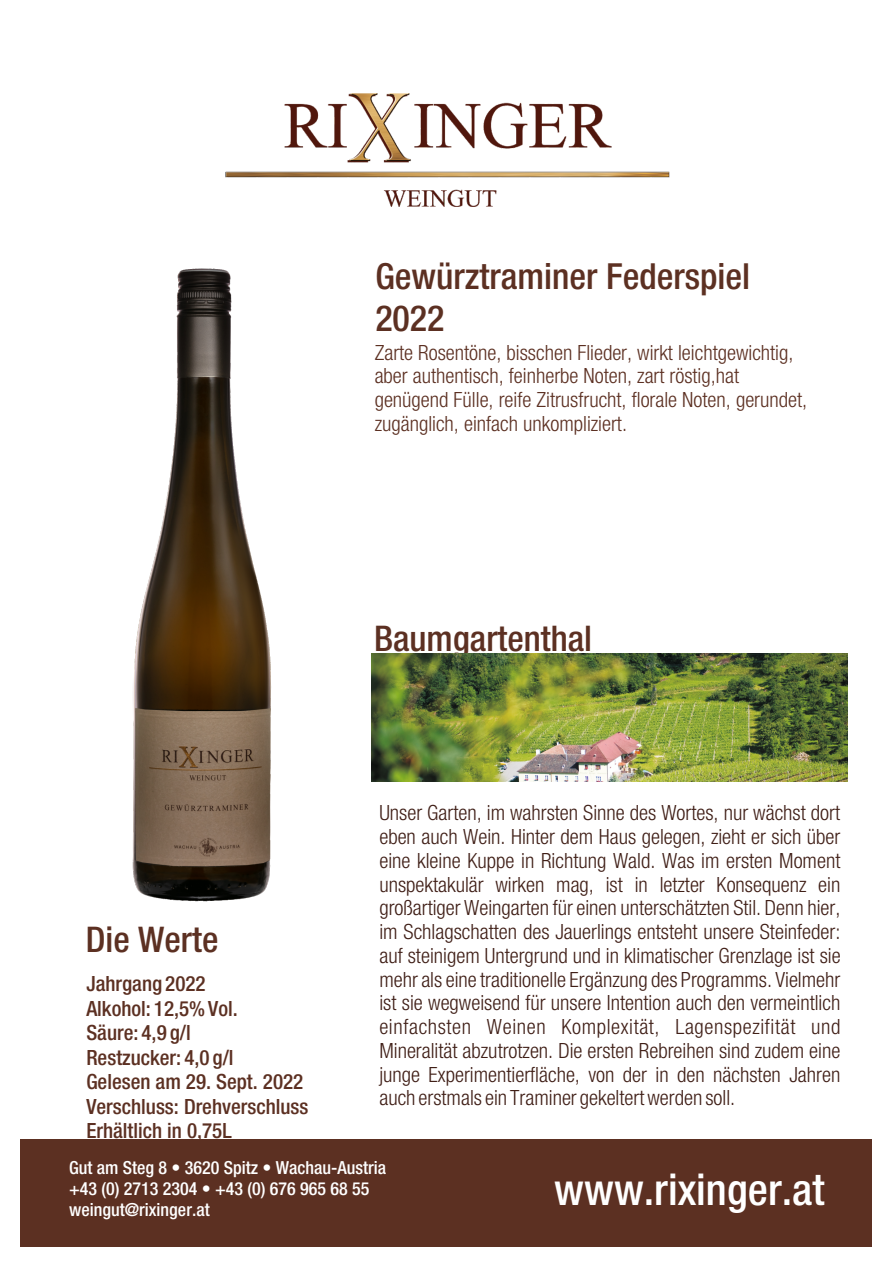
<style>
.page{position:relative;width:895px;height:1263px;background:#fff}
.page>*{position:absolute;margin:0;border:0;box-sizing:border-box;transform-origin:0 0}
.t1{font:43.5px "Helvetica Neue Medium Cond Medium Cond";color:#fff}
.t2{font:36px/42px "Helvetica Neue Medium Cond Medium Cond";color:#5c3022}
.t3{font:35.4px "Helvetica Neue Medium Cond Medium Cond";color:#5c3022}
.t4{font:21px/23.7px "Helvetica Neue Light Cond Light Cond";color:#401f17;text-align:justify}
.t5{font:21px/23.7px "Helvetica Neue Light Cond Light Cond";color:#5c3022}
.t6{font:21px/24.5px "Helvetica Neue Medium Cond Medium Cond";color:#5c3022}
.t7{font:18px/21px "Helvetica Neue Medium Cond Medium Cond";color:#fff}
</style>
<div class="page">
<div style="left:20px;top:1139px;width:851px;height:108px;background:#5c3022"></div>
<img style="left:381px;top:653px;width:465px;height:128px">
<img style="left:225px;top:93px;width:444px;height:113px">
<img style="left:132px;top:268px;width:249px;height:634px">
<h2 class="t2" style="left:375px;top:254px;width:376px">Gewürztraminer Federspiel<br>2022</h2>
<p class="t5" style="left:374px;top:340px;width:434px">Zarte Rosentöne, bisschen Flieder, wirkt leichtgewichtig, aber authentisch, feinherbe Noten, zart röstig,hat genügend Fülle, reife Zitrusfrucht, florale Noten, gerundet, zugänglich, einfach unkompliziert.</p>
<h3 class="t3" style="left:86px;top:918px;width:134px">Die Werte</h3>
<p class="t6" style="left:86px;top:971px;width:223px">Jahrgang 2022<br>Alkohol: 12,5% Vol.<br>Säure: 4,9 g/l<br>Restzucker: 4,0 g/l<br>Gelesen am 29. Sept. 2022<br>Verschluss: Drehverschluss<br>Erhältlich in 0,75L</p>
<h3 class="t3" style="left:374px;top:617px;width:219px">Baumgartenthal</h3>
<p class="t4" style="left:379px;top:801px;width:462px">Unser Garten, im wahrsten Sinne des Wortes, nur wächst dort eben auch Wein. Hinter dem Haus gelegen, zieht er sich über eine kleine Kuppe in Richtung Wald. Was im ersten Moment unspektakulär wirken mag, ist in letzter Konsequenz ein großartiger Weingarten für einen unterschätzten Stil. Denn hier, im Schlagschatten des Jauerlings entsteht unsere Steinfeder: auf steinigem Untergrund und in klimatischer Grenzlage ist sie mehr als eine traditionelle Ergänzung des Programms. Vielmehr ist sie wegweisend für unsere Intention auch den vermeintlich einfachsten Weinen Komplexität, Lagenspezifität und Mineralität abzutrotzen. Die ersten Rebreihen sind zudem eine junge Experimentierfläche, von der in den nächsten Jahren auch erstmals ein Traminer gekeltert werden soll.</p>
<p class="t7" style="left:69px;top:1157px;width:318px">Gut am Steg 8 • 3620 Spitz • Wachau-Austria +43 (0) 2713 2304 • +43 (0) 676 965 68 55 weingut@rixinger.at</p>
<h1 class="t1" style="left:554px;top:1163px;width:272px">www.rixinger.at</h1>
</div>
